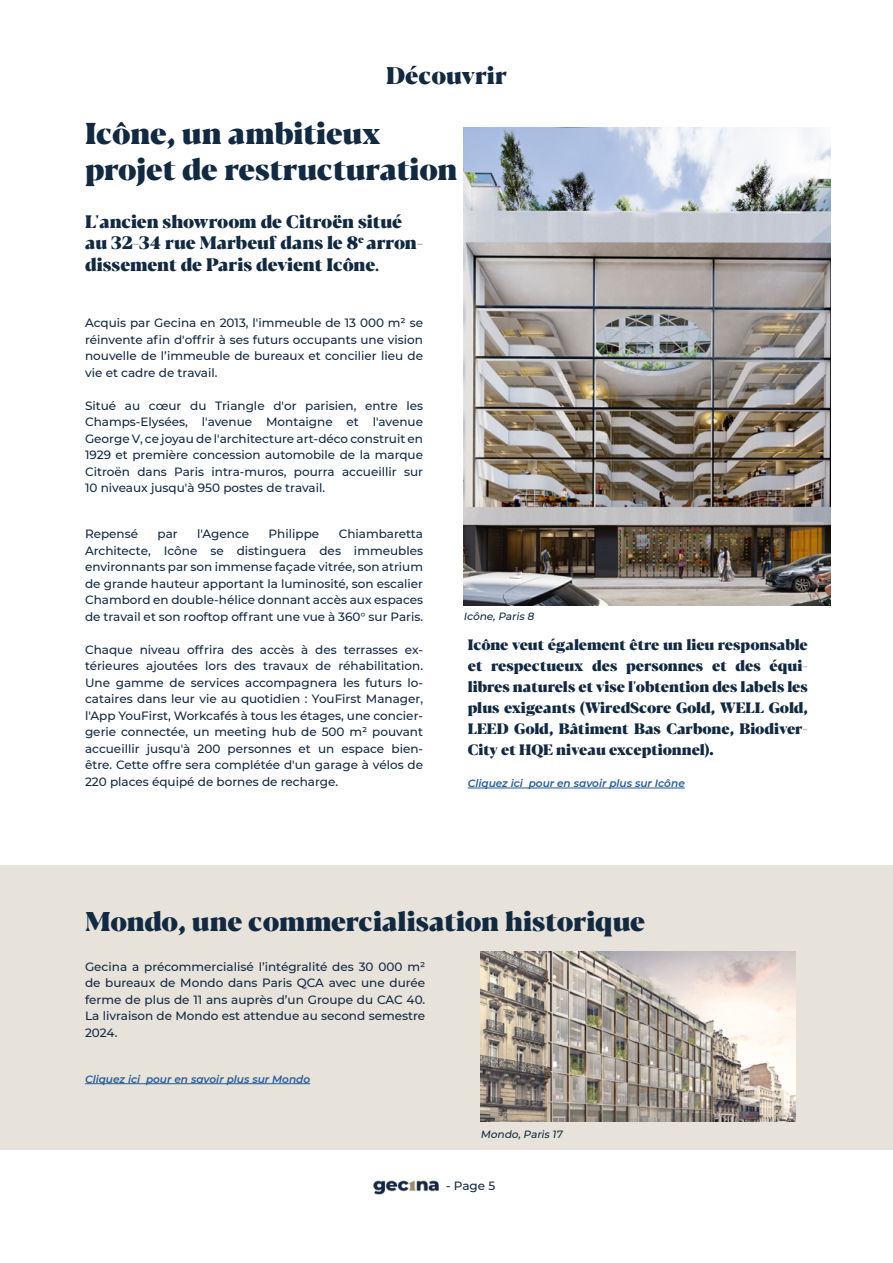
<style>
.page{position:relative;width:893px;height:1263px;background:#fff}
.page>*{position:absolute;margin:0;border:0;box-sizing:border-box;transform-origin:0 0}
.t1{font:800 30px/36px "Blacker Pro Dis";color:#122942}
.t2{font:800 27px "Blacker Pro Dis";letter-spacing:-.005em;color:#122942}
.t3{font:800 24px "Blacker Pro Dis";color:#122942}
.t4{font:800 18px/21.6px "Blacker Pro Dis";color:#122942}
.t5{font:800 15px/21px "Blacker Pro Dis";color:#122942;text-align:justify}
.t6{font:500 12px/16.5px "Montserrat";color:#122942;text-align:justify}
.t7{font:500 12px "Montserrat";color:#122940}
.t8{font:italic 600 10.5px "Montserrat";color:#275b9b}
.t9{font:italic 500 10.5px "Montserrat";color:#122942}
.s1{font-size:12px}
.s2{color:#122942}
</style>
<div class="page">
<img style="left:373px;top:1180px;width:66px;height:15px">
<div style="left:0;top:865px;width:893px;height:285px;background:#e7e2da"></div>
<img style="left:463px;top:128px;width:368px;height:477px">
<hr style="left:468px;top:788px;width:217px;height:1px;background:#275b9b">
<hr style="left:85px;top:1083px;width:225px;height:1px;background:#275b9b">
<img style="left:480px;top:952px;width:315px;height:170px">
<h3 class="t3" style="left:386px;top:57px;width:122px">Découvrir</h3>
<h1 class="t1" style="left:85px;top:113px;width:374px">Icône, un ambitieux projet de restructuration</h1>
<h3 class="t4" style="left:85px;top:209px;width:340px">L'ancien showroom de Citroën situé au 32-34 rue Marbeuf dans le 8<sup>e</sup> arron&shy;dissement de Paris devient Icône<span class="s1">.</span></h3>
<p class="t6" style="left:85px;top:314px;width:340px">Acquis par Gecina en 2013, l'immeuble de 13 000 m² se réinvente afin d'offrir à ses futurs occupants une vision nouvelle de l’immeuble de bureaux et concilier lieu de vie et cadre de travail.</p>
<p class="t6" style="left:85px;top:397px;width:340px">Situé au cœur du Triangle d'or parisien, entre les Champs-Elysées, l'avenue Montaigne et l'avenue George V, ce joyau de l'architecture art-déco construit en 1929 et première concession automobile de la marque Citroën dans Paris intra-muros, pourra accueillir sur 10 niveaux jusqu'à 950 postes de travail.</p>
<p class="t6" style="left:85px;top:525px;width:55px">Repensé</p>
<p class="t6" style="left:158px;top:525px;width:22px">par</p>
<p class="t6" style="left:197px;top:525px;width:54px">l'Agence</p>
<p class="t6" style="left:269px;top:525px;width:52px">Philippe</p>
<p class="t6" style="left:85px;top:525px;width:340px;text-indent:254px">Chiambaretta Architecte, Icône se distinguera des immeubles environnants par son immense façade vitrée, son atrium de grande hauteur apportant la luminosité, son escalier Chambord en double-hélice donnant accès aux espaces de travail et son rooftop offrant une vue à 360° sur Paris.</p>
<p class="t6" style="left:85px;top:641px;width:340px">Chaque niveau offrira des accès à des terrasses ex&shy;térieures ajoutées lors des travaux de réhabilitation.<br>Une gamme de services accompagnera les futurs lo&shy;cataires dans leur vie au quotidien : YouFirst Manager, l'App YouFirst, Workcafés à tous les étages, une concier&shy;gerie connectée, un meeting hub de 500 m² pouvant accueillir jusqu'à 200 personnes et un espace bien&shy;être. Cette offre sera complétée d'un garage à vélos de 220 places équipé de bornes de recharge.</p>
<p class="t9" style="left:463px;top:609px;width:74px">Icône, Paris 8</p>
<p class="t5" style="left:468px;top:633px;width:342px">Icône veut également être un lieu responsable et respectueux des personnes et des équi&shy;libres naturels et vise l'obtention des labels les plus exigeants (WiredScore Gold, WELL Gold, LEED Gold, Bâtiment Bas Carbone, Biodiver-City et HQE niveau exceptionnel).</p>
<p class="t8" style="left:468px;top:776px;width:219px">Cliquez ici pour en savoir plus sur Icône</p>
<h2 class="t2" style="left:85px;top:900px;width:562px">Mondo, une commercialisation historique</h2>
<p class="t6" style="left:85px;top:958px;width:342px">Gecina a précommercialisé l’intégralité des 30 000 m² de bureaux de Mondo dans Paris QCA avec une durée ferme de plus de 11 ans auprès d’un Groupe du CAC 40.<br>La livraison de Mondo est attendue au second semestre 2024.</p>
<p class="t8" style="left:85px;top:1072px;width:227px">Cliquez ici pour en savoir plus sur Mondo</p>
<p class="t9" style="left:480px;top:1127px;width:86px">Mondo, Paris 17</p>
<p class="t7" style="left:446px;top:1177px;width:51px">- Page <span class="s2">5</span></p>
</div>
